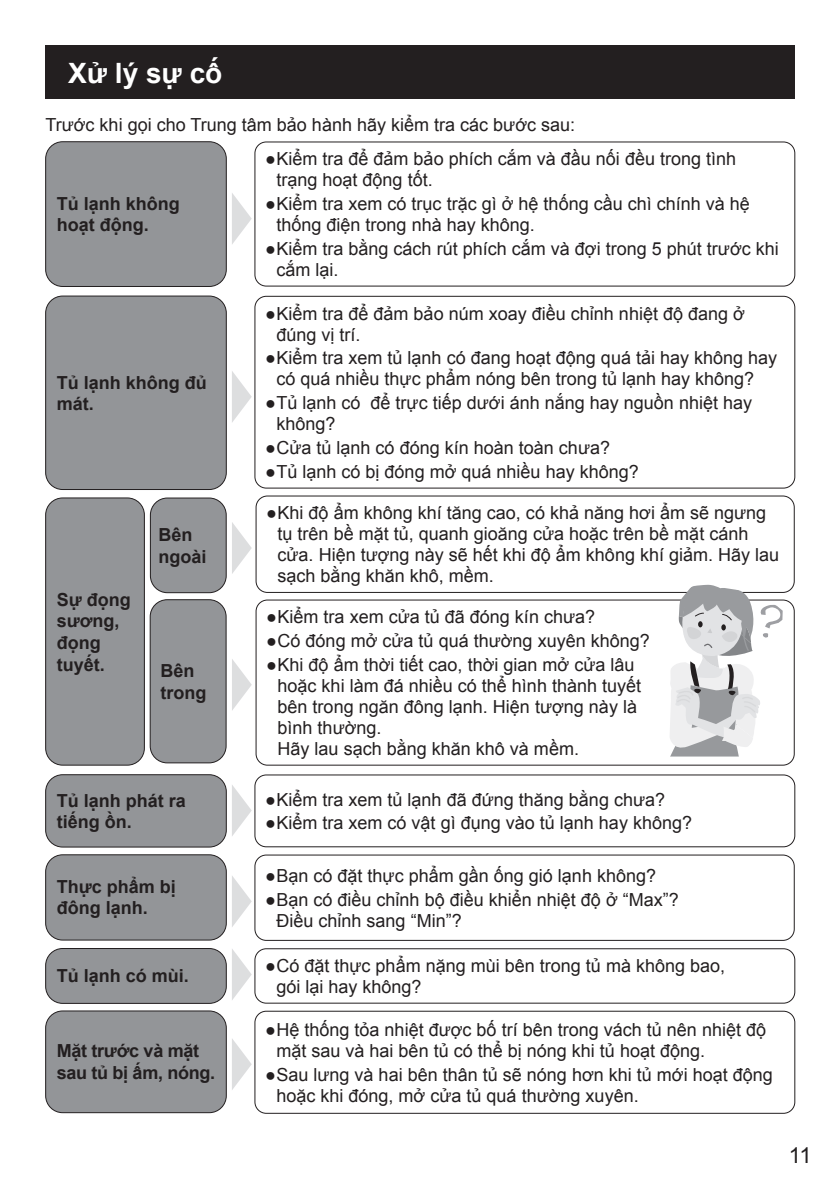
<style>
.page{position:relative;width:840px;height:1191px;background:#fff}
.page>*{position:absolute;margin:0;border:0;box-sizing:border-box;transform-origin:0 0}
.Head-02{font:700 28px "Arial";color:#fff}
.t1{font:22px "Arial";color:#231f20}
.Illustration-01{font:18px/21px "Arial";color:#231f20}
.Head-05{font:700 18px/21.6px "Arial";color:#231f20}
</style>
<div class="page">
<div style="left:45px;top:45px;width:749px;height:54px;background:#231f20"></div>
<div style="left:46px;top:142px;width:180px;height:144px;background:#939598;border-radius:17px"></div>
<div style="left:45px;top:141px;width:181px;height:146px;border:1px solid #231f20;border-radius:17px"></div>
<svg style="left:232px;top:193px;width:19px;height:51px"></svg>
<div style="left:254px;top:141px;width:540px;height:145px;border:1px solid #231f20;border-radius:11px"></div>
<div style="left:46px;top:296px;width:180px;height:193px;background:#939598;border-radius:17px"></div>
<div style="left:45px;top:296px;width:181px;height:194px;border:1px solid #231f20;border-radius:17px"></div>
<svg style="left:232px;top:371px;width:19px;height:51px"></svg>
<div style="left:254px;top:296px;width:540px;height:192px;border:1px solid #231f20;border-radius:11px"></div>
<div style="left:46px;top:498px;width:98px;height:267px;background:#939598;border-radius:17px"></div>
<div style="left:45px;top:498px;width:99px;height:267px;border:1px solid #231f20;border-radius:17px"></div>
<div style="left:46px;top:774px;width:180px;height:73px;background:#939598;border-radius:17px"></div>
<div style="left:45px;top:774px;width:181px;height:73px;border:1px solid #231f20;border-radius:17px"></div>
<svg style="left:232px;top:785px;width:19px;height:51px"></svg>
<div style="left:254px;top:774px;width:540px;height:73px;border:1px solid #231f20;border-radius:11px"></div>
<div style="left:46px;top:854px;width:180px;height:86px;background:#939598;border-radius:17px"></div>
<div style="left:45px;top:854px;width:181px;height:86px;border:1px solid #231f20;border-radius:17px"></div>
<svg style="left:232px;top:876px;width:19px;height:51px"></svg>
<div style="left:254px;top:854px;width:540px;height:87px;border:1px solid #231f20;border-radius:11px"></div>
<div style="left:46px;top:948px;width:180px;height:55px;background:#939598;border-radius:17px"></div>
<div style="left:45px;top:948px;width:181px;height:55px;border:1px solid #231f20;border-radius:17px"></div>
<svg style="left:232px;top:949px;width:19px;height:51px"></svg>
<div style="left:254px;top:948px;width:540px;height:55px;border:1px solid #231f20;border-radius:11px"></div>
<div style="left:46px;top:1011px;width:180px;height:101px;background:#939598;border-radius:17px"></div>
<div style="left:45px;top:1010px;width:181px;height:103px;border:1px solid #231f20;border-radius:17px"></div>
<svg style="left:232px;top:1039px;width:19px;height:51px"></svg>
<div style="left:254px;top:1010px;width:540px;height:103px;border:1px solid #231f20;border-radius:11px"></div>
<div style="left:150px;top:498px;width:76px;height:94px;background:#939598;border-radius:17px"></div>
<div style="left:150px;top:498px;width:76px;height:95px;border:1px solid #231f20;border-radius:17px"></div>
<div style="left:150px;top:599px;width:76px;height:164px;background:#939598;border-radius:17px"></div>
<div style="left:150px;top:599px;width:76px;height:164px;border:1px solid #231f20;border-radius:17px"></div>
<svg style="left:232px;top:522px;width:20px;height:52px"></svg>
<svg style="left:232px;top:659px;width:20px;height:51px"></svg>
<div style="left:255px;top:495px;width:539px;height:98px;border:1px solid #231f20;border-radius:11px"></div>
<div style="left:255px;top:599px;width:539px;height:166px;border:1px solid #231f20;border-radius:11px"></div>
<svg style="left:665px;top:584px;width:117px;height:172px"></svg>
<p class="Head-02" style="left:68px;top:54px;width:156px">Xử lý sự cố</p>
<p class="Illustration-01" style="left:45px;top:114px;width:531px">Trước khi gọi cho Trung tâm bảo hành hãy kiểm tra các bước sau:</p>
<p class="Head-05" style="left:57px;top:193px;width:125px">Tủ lạnh không hoạt động.</p>
<p class="Head-05" style="left:57px;top:372px;width:152px">Tủ lạnh không đủ mát.</p>
<p class="Head-05" style="left:57px;top:589px;width:76px">Sự đọng sương, đọng tuyết.</p>
<p class="Head-05" style="left:158px;top:524px;width:50px">Bên ngoài</p>
<p class="Head-05" style="left:160px;top:660px;width:47px">Bên trong</p>
<p class="Illustration-01" style="left:276px;top:149px;width:461px;text-indent:-11px">●Kiểm tra để đảm bảo phích cắm và đầu nối đều trong tình trạng hoạt động tốt.</p>
<p class="Illustration-01" style="left:276px;top:193px;width:475px;text-indent:-11px">●Kiểm tra xem có trục trặc gì ở hệ thống cầu chì chính và hệ thống điện trong nhà hay không.</p>
<p class="Illustration-01" style="left:276px;top:238px;width:503px;text-indent:-11px">●Kiểm tra bằng cách rút phích cắm và đợi trong 5 phút trước khi cắm lại.</p>
<p class="Illustration-01" style="left:276px;top:303px;width:470px;text-indent:-11px">●Kiểm tra để đảm bảo núm xoay điều chỉnh nhiệt độ đang ở đúng vị trí.</p>
<p class="Illustration-01" style="left:276px;top:348px;width:502px;text-indent:-11px">●Kiểm tra xem tủ lạnh có đang hoạt động quá tải hay không hay có quá nhiều thực phẩm nóng bên trong tủ lạnh hay không?</p>
<p class="Illustration-01" style="left:276px;top:392px;width:477px;text-indent:-11px">●Tủ lạnh có để trực tiếp dưới ánh nắng hay nguồn nhiệt hay không?</p>
<p class="Illustration-01" style="left:265px;top:437px;width:346px">●Cửa tủ lạnh có đóng kín hoàn toàn chưa?</p>
<p class="Illustration-01" style="left:265px;top:461px;width:375px">●Tủ lạnh có bị đóng mở quá nhiều hay không?</p>
<p class="Illustration-01" style="left:277px;top:502px;width:503px;text-indent:-11px">●Khi độ ẩm không khí tăng cao, có khả năng hơi ẩm sẽ ngưng tụ trên bề mặt tủ, quanh gioăng cửa hoặc trên bề mặt cánh cửa. Hiện tượng này sẽ hết khi độ ẩm không khí giảm. Hãy lau sạch bằng khăn khô, mềm.</p>
<p class="Illustration-01" style="left:266px;top:606px;width:330px">●Kiểm tra xem cửa tủ đã đóng kín chưa?</p>
<p class="Illustration-01" style="left:266px;top:630px;width:385px">●Có đóng mở cửa tủ quá thường xuyên không?</p>
<p class="Illustration-01" style="left:277px;top:654px;width:365px;text-indent:-11px">●Khi độ ẩm thời tiết cao, thời gian mở cửa lâu hoặc khi làm đá nhiều có thể hình thành tuyết bên trong ngăn đông lạnh. Hiện tượng này là bình thường.<br>Hãy lau sạch bằng khăn khô và mềm.</p>
<p class="Head-05" style="left:57px;top:790px;width:131px">Tủ lạnh phát ra tiếng ồn.</p>
<p class="Illustration-01" style="left:265px;top:789px;width:401px">●Kiểm tra xem tủ lạnh đã đứng thăng bằng chưa?</p>
<p class="Illustration-01" style="left:265px;top:812px;width:428px">●Kiểm tra xem có vật gì đụng vào tủ lạnh hay không?</p>
<p class="Head-05" style="left:57px;top:876px;width:121px">Thực phẩm bị đông lạnh.</p>
<p class="Head-05" style="left:57px;top:965px;width:134px">Tủ lạnh có mùi.</p>
<p class="Head-05" style="left:57px;top:1040px;width:160px">Mặt trước và mặt sau tủ bị ấm, nóng.</p>
<p class="Illustration-01" style="left:265px;top:865px;width:392px">●Bạn có đặt thực phẩm gần ống gió lạnh không?</p>
<p class="Illustration-01" style="left:276px;top:889px;width:404px;text-indent:-11px">●Bạn có điều chỉnh bộ điều khiển nhiệt độ ở “Max”?<br>Điều chỉnh sang “Min”?</p>
<p class="Illustration-01" style="left:276px;top:955px;width:450px;text-indent:-11px">●Có đặt thực phẩm nặng mùi bên trong tủ mà không bao, gói lại hay không?</p>
<p class="Illustration-01" style="left:276px;top:1019px;width:491px;text-indent:-11px">●Hệ thống tỏa nhiệt được bố trí bên trong vách tủ nên nhiệt độ mặt sau và hai bên tủ có thể bị nóng khi tủ hoạt động.</p>
<p class="Illustration-01" style="left:276px;top:1064px;width:497px;text-indent:-11px">●Sau lưng và hai bên thân tủ sẽ nóng hơn khi tủ mới hoạt động hoặc khi đóng, mở cửa tủ quá thường xuyên.</p>
<p class="t1" style="left:788px;top:1140px;width:24px">11</p>
</div>
